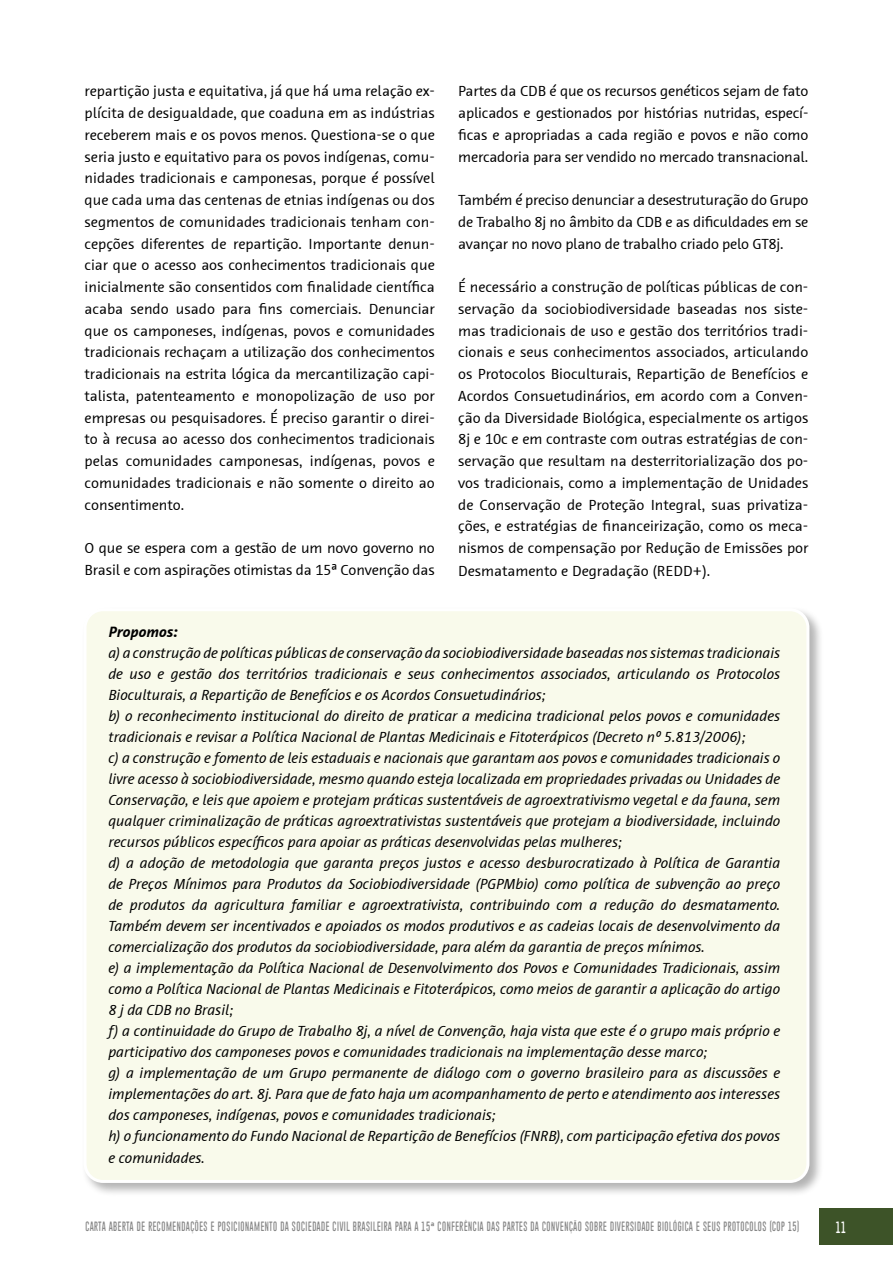
<style>
.page{position:relative;width:893px;height:1263px;background:#fff}
.page>*{position:absolute;margin:0;border:0;box-sizing:border-box;transform-origin:0 0}
.t1{font:16.5px "Piparivahtiperhonen";color:#fff}
.t2{font:italic 15px/21px "Schering Sans";color:#000}
.t3{font:15px/21.8px "Schering Sans";letter-spacing:-.01em;color:#000;text-align:justify}
.t4{font:italic 700 15px "Schering Sans";color:#000}
.t5{font:13.5px "Piparivahtiperhonen";color:#878787}
.s1{font-family:"Bahnschrift";font-size:12px}
</style>
<div class="page">
<div style="left:819px;top:1208px;width:74px;height:37px;background:#3d5328"></div>
<div style="left:81px;top:606px;width:743px;height:591px;background:#000;opacity:.3"></div>
<div style="left:85px;top:610px;width:723px;height:571px;background:#f9faeb;border-radius:18px"></div>
<div style="left:84px;top:608px;width:725px;height:575px;border:3px solid #fff;border-radius:18px"></div>
<p class="t3" style="left:85px;top:80px;width:352px">repartição justa e equitativa, já que há uma relação ex&shy;plícita de desigualdade, que coaduna em as indústrias receberem mais e os povos menos. Questiona-se o que seria justo e equitativo para os povos indígenas, comu&shy;nidades tradicionais e camponesas, porque é possível que cada uma das centenas de etnias indígenas ou dos segmentos de comunidades tradicionais tenham con&shy;cepções diferentes de repartição. Importante denun&shy;ciar que o acesso aos conhecimentos tradicionais que inicialmente são consentidos com finalidade científica acaba sendo usado para fins comerciais. Denunciar que os camponeses, indígenas, povos e comunidades tradicionais rechaçam a utilização dos conhecimentos tradicionais na estrita lógica da mercantilização capi&shy;talista, patenteamento e monopolização de uso por empresas ou pesquisadores. É preciso garantir o direi&shy;to à recusa ao acesso dos conhecimentos tradicionais pelas comunidades camponesas, indígenas, povos e comunidades tradicionais e não somente o direito ao consentimento.</p>
<p class="t3" style="left:85px;top:537px;width:352px">O que se espera com a gestão de um novo governo no<br>Brasil e com aspirações otimistas da 15ª Convenção das</p>
<p class="t3" style="left:458px;top:80px;width:352px">Partes da CDB é que os recursos genéticos sejam de fato aplicados e gestionados por histórias nutridas, especí&shy;ficas e apropriadas a cada região e povos e não como mercadoria para ser vendido no mercado transnacional.</p>
<p class="t3" style="left:458px;top:189px;width:352px">Também é preciso denunciar a desestruturação do Grupo de Trabalho 8j no âmbito da CDB e as dificuldades em se avançar no novo plano de trabalho criado pelo GT8j.</p>
<p class="t3" style="left:458px;top:276px;width:352px">É necessário a construção de políticas públicas de con&shy;servação da sociobiodiversidade baseadas nos siste&shy;mas tradicionais de uso e gestão dos territórios tradi&shy;cionais e seus conhecimentos associados, articulando os Protocolos Bioculturais, Repartição de Benefícios e Acordos Consuetudinários, em acordo com a Conven&shy;ção da Diversidade Biológica, especialmente os artigos 8j e 10c e em contraste com outras estratégias de con&shy;servação que resultam na desterritorialização dos po&shy;vos tradicionais, como a implementação de Unidades de Conservação de Proteção Integral, suas privatiza&shy;ções, e estratégias de financeirização, como os meca&shy;nismos de compensação por Redução de Emissões por Desmatamento e Degradação (REDD+).</p>
<p class="t4" style="left:108px;top:622px;width:71px">Propomos:</p>
<p class="t2" style="left:108px;top:642px;width:673px">a) a construção de políticas públicas de conservação da sociobiodiversidade baseadas nos sistemas tradicionais de uso e gestão dos territórios tradicionais e seus conhecimentos associados, articulando os Protocolos Bioculturais, a Repartição de Benefícios e os Acordos Consuetudinários;<br>b) o reconhecimento institucional do direito de praticar a medicina tradicional pelos povos e comunidades tradicionais e revisar a Política Nacional de Plantas Medicinais e Fitoterápicos (Decreto nº 5.813/2006);<br>c) a construção e fomento de leis estaduais e nacionais que garantam aos povos e comunidades tradicionais o livre acesso à sociobiodiversidade, mesmo quando esteja localizada em propriedades privadas ou Unidades de Conservação, e leis que apoiem e protejam práticas sustentáveis de agroextrativismo vegetal e da fauna, sem qualquer criminalização de práticas agroextrativistas sustentáveis que protejam a biodiversidade, incluindo recursos públicos específicos para apoiar as práticas desenvolvidas pelas mulheres;<br>d) a adoção de metodologia que garanta preços justos e acesso desburocratizado à Política de Garantia de Preços Mínimos para Produtos da Sociobiodiversidade (PGPMbio) como política de subvenção ao preço de produtos da agricultura familiar e agroextrativista, contribuindo com a redução do desmatamento.<br>Também devem ser incentivados e apoiados os modos produtivos e as cadeias locais de desenvolvimento da comercialização dos produtos da sociobiodiversidade, para além da garantia de preços mínimos.<br>e) a implementação da Política Nacional de Desenvolvimento dos Povos e Comunidades Tradicionais, assim como a Política Nacional de Plantas Medicinais e Fitoterápicos, como meios de garantir a aplicação do artigo 8 j da CDB no Brasil;<br>f) a continuidade do Grupo de Trabalho 8j, a nível de Convenção, haja vista que este é o grupo mais próprio e participativo dos camponeses povos e comunidades tradicionais na implementação desse marco;<br>g) a implementação de um Grupo permanente de diálogo com o governo brasileiro para as discussões e implementações do art. 8j. Para que de fato haja um acompanhamento de perto e atendimento aos interesses dos camponeses, indígenas, povos e comunidades tradicionais;<br>h) o funcionamento do Fundo Nacional de Repartição de Benefícios (FNRB), com participação efetiva dos povos e comunidades.</p>
<p class="t5" style="left:85px;top:1220px;width:715px">CARTA ABERTA DE RECOMENDAÇÕES E POSICIONAMENTO DA SOCIEDADE CIVIL BRASILEIRA PARA A 15<span class="s1">ª</span> CONFERÊNCIA DAS PARTES DA CONVENÇÃO SOBRE DIVERSIDADE BIOLÓGICA E SEUS PROTOCOLOS (COP 15)</p>
<p class="t1" style="left:835px;top:1219px;width:12px">11</p>
</div>
